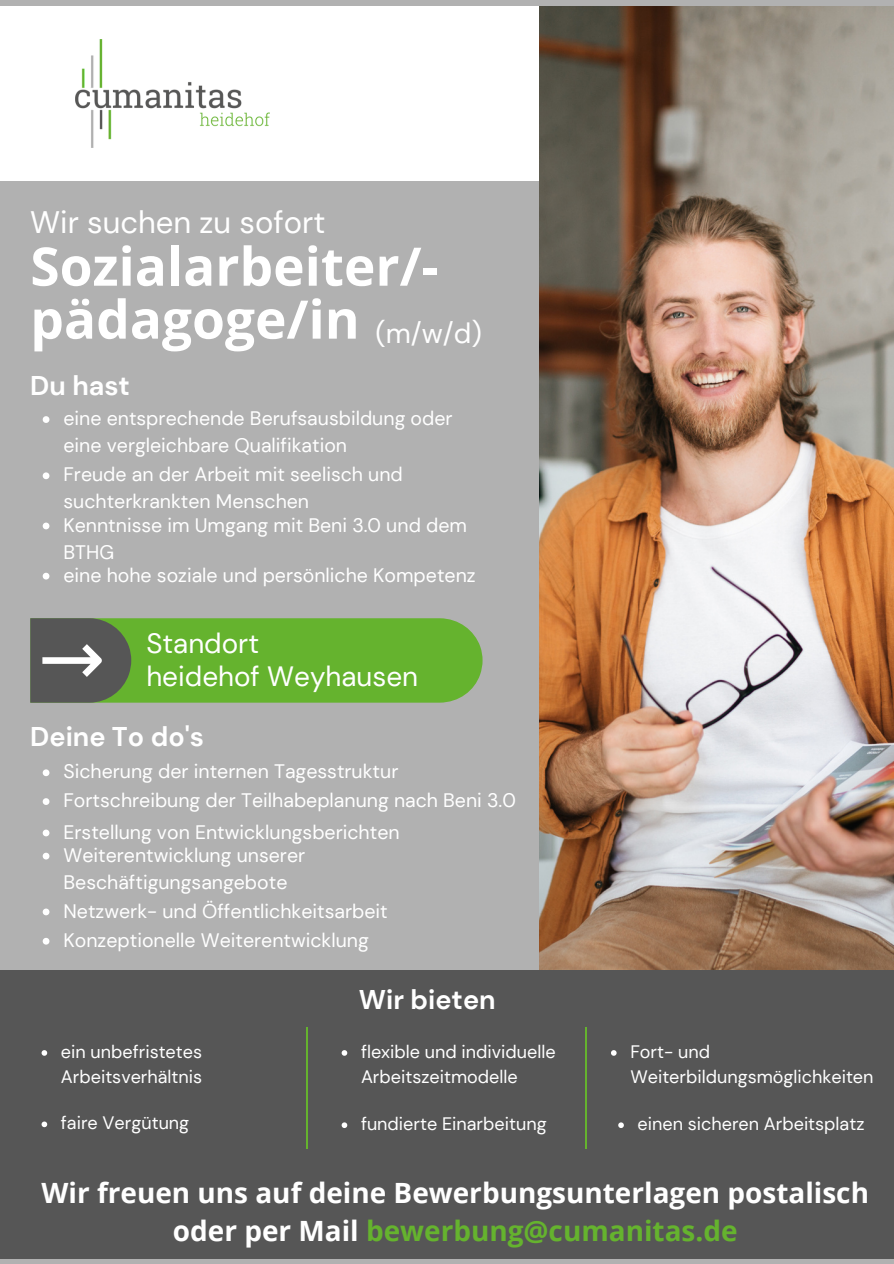
<style>
.page{position:relative;width:894px;height:1264px;background:#fff}
.page>*{position:absolute;margin:0;border:0;box-sizing:border-box;transform-origin:0 0}
.t1{font:700 53.25px/52.9px "Open Sans";color:#fff}
.t2{font:31.05px "DM Sans";color:#fff}
.t3{font:28.05px "DM Sans";color:#fff}
.t4{font:700 27.9px/38.2px "Open Sans";color:#fff;text-align:center}
.t5{font:27.9px "DM Sans";color:#fff}
.t6{font:700 27px "DM Sans";color:#fff}
.t7{font:19.5px/27px "DM Sans";color:#fff}
.t8{font:18px/24.8px "DM Sans";color:#fff}
.s1{color:#65b32e}
</style>
<div class="page">
<div style="left:0;top:0;width:893px;height:1263px;background:#b1b1b1"></div>
<img style="left:539px;top:6px;width:354px;height:963px">
<div style="left:0;top:6px;width:538px;height:175px;background:#fff"></div>
<div style="left:0;top:970px;width:893px;height:288px;background:#565656"></div>
<hr style="left:307px;top:1027px;width:1px;height:121px;background:#65b32e">
<img style="left:75px;top:40px;width:194px;height:108px">
<svg style="left:30px;top:618px;width:452px;height:84px;background:#66a23b"></svg>
<svg style="left:341px;top:1050px;width:6px;height:5px"></svg>
<svg style="left:341px;top:1122px;width:6px;height:5px"></svg>
<hr style="left:585px;top:1027px;width:1px;height:121px;background:#65b32e">
<svg style="left:43px;top:416px;width:6px;height:7px"></svg>
<svg style="left:43px;top:472px;width:6px;height:7px"></svg>
<svg style="left:43px;top:522px;width:6px;height:7px"></svg>
<svg style="left:43px;top:572px;width:6px;height:7px"></svg>
<svg style="left:43px;top:798px;width:6px;height:7px"></svg>
<svg style="left:43px;top:769px;width:6px;height:7px"></svg>
<svg style="left:43px;top:829px;width:6px;height:7px"></svg>
<svg style="left:43px;top:852px;width:6px;height:7px"></svg>
<svg style="left:42px;top:1050px;width:5px;height:5px"></svg>
<svg style="left:42px;top:1121px;width:5px;height:6px"></svg>
<svg style="left:611px;top:1050px;width:5px;height:5px"></svg>
<svg style="left:618px;top:1122px;width:5px;height:5px"></svg>
<svg style="left:43px;top:908px;width:6px;height:7px"></svg>
<svg style="left:43px;top:938px;width:6px;height:6px"></svg>
<p class="t2" style="left:30px;top:203px;width:296px">Wir suchen zu sofort</p>
<p class="t1" style="left:30px;top:238px;width:410px">Sozialarbeiter/- pädagoge/in</p>
<p class="t6" style="left:30px;top:368px;width:101px">Du hast</p>
<p class="t3" style="left:375px;top:315px;width:108px">(m/w/d)</p>
<p class="t7" style="left:63px;top:405px;width:390px">eine entsprechende Berufsausbildung oder eine vergleichbare Qualifikation</p>
<p class="t7" style="left:63px;top:461px;width:341px">Freude an der Arbeit mit seelisch und suchterkrankten Menschen</p>
<p class="t7" style="left:63px;top:511px;width:405px">Kenntnisse im Umgang mit Beni 3.0 und dem<br>BTHG</p>
<p class="t7" style="left:63px;top:561px;width:413px">eine hohe soziale und persönliche Kompetenz</p>
<p class="t5" style="left:146px;top:625px;width:114px">Standort</p>
<p class="t5" style="left:146px;top:658px;width:273px">heidehof Weyhausen</p>
<p class="t6" style="left:30px;top:718px;width:175px">Deine To do's</p>
<p class="t7" style="left:63px;top:758px;width:336px">Sicherung der internen Tagesstruktur</p>
<p class="t7" style="left:63px;top:787px;width:454px">Fortschreibung der Teilhabeplanung nach Beni 3.0</p>
<p class="t7" style="left:63px;top:818px;width:337px">Erstellung von Entwicklungsberichten</p>
<p class="t7" style="left:63px;top:841px;width:243px">Weiterentwicklung unserer<br>Beschäftigungsangebote</p>
<p class="t7" style="left:63px;top:897px;width:326px">Netzwerk- und Öffentlichkeitsarbeit</p>
<p class="t7" style="left:63px;top:926px;width:307px">Konzeptionelle Weiterentwicklung</p>
<p class="t8" style="left:61px;top:1039px;width:143px">ein unbefristetes<br>Arbeitsverhältnis</p>
<p class="t8" style="left:61px;top:1110px;width:130px">faire Vergütung</p>
<p class="t6" style="left:359px;top:982px;width:138px">Wir bieten</p>
<p class="t8" style="left:361px;top:1039px;width:196px">flexible und individuelle<br>Arbeitszeitmodelle</p>
<p class="t8" style="left:361px;top:1111px;width:187px">fundierte Einarbeitung</p>
<p class="t8" style="left:630px;top:1039px;width:245px">Fort- und<br>Weiterbildungsmöglichkeiten</p>
<p class="t8" style="left:637px;top:1111px;width:228px">einen sicheren Arbeitsplatz</p>
<p class="t4" style="left:42px;top:1172px;width:828px">Wir freuen uns auf deine Bewerbungsunterlagen postalisch oder per Mail <span class="s1">bewerbung@cumanitas.de</span></p>
</div>
